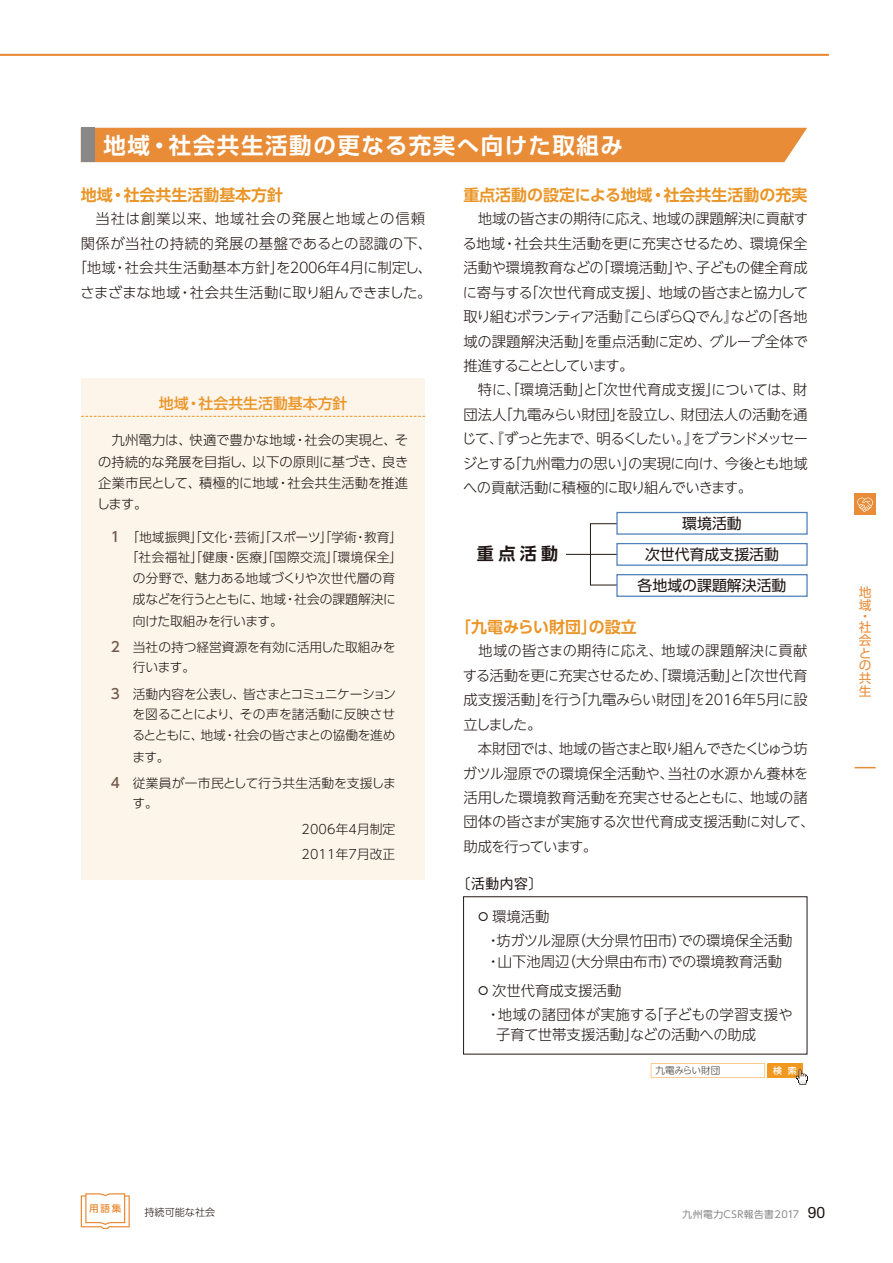
<style>
.page{position:relative;width:893px;height:1263px;background:#fff}
.page>*{position:absolute;margin:0;border:0;box-sizing:border-box;transform-origin:0 0}
.t1{font:22.5px "UD Shin Go Pro De Bold 90 msp RKSJ H";letter-spacing:.07em;color:#fff}
.t2{font:16.95px "UD Shin Go Pro De Bold 90 msp RKSJ H";color:#1f1614}
.t3{font:15.9px "UD Shin Go Pro De Bold 90 msp RKSJ H";color:#ea9527}
.t4{font:14.85px/31px "UD Shin Go Pro Regular 90 msp RKSJ H";color:#1f1614;text-align:center}
.t5{font:14.85px "UD Shin Go Pro Medium 90 msp RKSJ H";color:#ea9527}
.t6{font:14.4px/24.5px "UD Shin Go NT Pro Light 90 msp RKSJ H";letter-spacing:-.015em;color:#1f1614}
.t7{font:14.4px/24.5px "UD Shin Go Pro Light 90 msp RKSJ H";letter-spacing:.015em;color:#231815;text-align:center}
.t8{font:14.4px "Gothic BBB Pro Medium 90 msp RKSJ H";color:#1f1614}
.t9{font:13.35px/21.3px "UD Shin Go Pro Light 90 msp RKSJ H";color:#1f1614;text-align:justify}
.t10{font:12.75px/21px "UD Shin Go Pro Light 90 msp RKSJ H";color:#1f1614}
.t11{font:12.75px "UD Shin Go Pro Light 90 msp RKSJ H";letter-spacing:.025em;color:#1f1614}
.t12{font:12.75px "UD Shin Go Pro Light 90 msp RKSJ H";letter-spacing:-.03em;color:#1f1614}
.t13{font:12.75px "UD Shin Go Pro Light 90 msp RKSJ H";letter-spacing:-.02em;color:#1f1614}
.t14{font:12.75px/12.8px "UD Shin Go Pro Regular 90 msp RKSJ H";color:#e88c38}
.t15{font:10.05px "UD Shin Go Pro Light 90 msp RKSJ H";color:#1f1614}
.t16{font:9.75px "UD Shin Go Pro Regular 90 msp RKSJ H";letter-spacing:.05em;color:#888889}
.t17{font:9.6px "UD Shin Go NT Pro Light 90 msp RKSJ H";letter-spacing:-.015em;color:#3f3b35}
.t18{font:9.6px "UD Shin Go Pro Medium 90 msp RKSJ H";color:#e88c38}
.t19{font:9px "UD Shin Go NT Pro Medium 90 msp RKSJ H";color:#fff}
.s1{font-family:"UD Shin Go Pro Medium 90 msp RKSJ H";font-size:13.8px;color:#72594b}
.s2{font-family:"Helvetica Neue LT Std";font-size:15.75px;color:#1f1614}
</style>
<div class="page">
<hr style="left:0;top:54px;width:829px;height:2px;background:#e88c38">
<svg style="left:854px;top:767px;width:22px;height:1px"></svg>
<div style="left:854px;top:494px;width:22px;height:21px;background:#e88c38"></div>
<svg style="left:857px;top:497px;width:16px;height:15px"></svg>
<div style="left:81px;top:379px;width:344px;height:501px;background:#fdf4ea"></div>
<svg style="left:81px;top:416px;width:344px;height:1px"></svg>
<div style="left:94px;top:128px;width:713px;height:34px;background:#e88c38"></div>
<div style="left:81px;top:128px;width:13px;height:34px;background:#888889"></div>
<svg style="left:81px;top:1193px;width:49px;height:36px"></svg>
<hr style="left:555px;top:554px;width:71px;height:1px;background:#241912">
<svg style="left:589px;top:523px;width:27px;height:63px"></svg>
<div style="left:470px;top:543px;width:95px;height:21px;background:#fff"></div>
<div style="left:616px;top:512px;width:192px;height:23px;border:1px solid #4f81bb"></div>
<div style="left:617px;top:544px;width:190px;height:21px;background:#fff"></div>
<div style="left:616px;top:543px;width:192px;height:23px;border:1px solid #4f81bb"></div>
<div style="left:616px;top:574px;width:192px;height:23px;border:1px solid #4f81bb"></div>
<div style="left:768px;top:1064px;width:34px;height:13px;background:#f19820"></div>
<hr style="left:768px;top:1063px;width:34px;height:1px;background:#f19820">
<hr style="left:768px;top:1077px;width:34px;height:1px;background:#f19820">
<svg style="left:651px;top:1063px;width:117px;height:15px"></svg>
<svg style="left:796px;top:1063px;width:12px;height:22px"></svg>
<h1 class="t1" style="left:103px;top:137px;width:521px">地域・社会共生活動の更なる充実へ向けた取組み</h1>
<p class="t3" style="left:81px;top:189px;width:204px">地域・社会共生活動基本方針</p>
<p class="t7" style="left:73px;top:209px;width:361px">　当社は創業以来、地域社会の発展と地域との信頼関係が当社の持続的発展の基盤であるとの認識の下、「地域・社会共生活動基本方針」を2006年4月に制定し、さまざまな地域・社会共生活動に取り組んできました。</p>
<p class="t5" style="left:159px;top:397px;width:190px">地域・社会共生活動基本方針</p>
<p class="t9" style="left:97px;top:432px;width:313px">　九州電力は、快適で豊かな地域・社会の実現と、その持続的な発展を目指し、以下の原則に基づき、良き企業市民として、積極的に地域・社会共生活動を推進します。</p>
<p class="t10" style="left:111px;top:528px;width:293px"><span class="s1">1</span> 「地域振興」「文化・芸術」「スポーツ」「学術・教育」</p>
<p class="t11" style="left:126px;top:552px;width:278px">「社会福祉」「健康・医療」「国際交流」「環境保全」</p>
<p class="t10" style="left:133px;top:570px;width:264px">の分野で、魅力ある地域づくりや次世代層の育</p>
<p class="t12" style="left:133px;top:595px;width:264px">成などを行うとともに、地域・社会の課題解決に</p>
<p class="t13" style="left:133px;top:616px;width:151px">向けた取組みを行います。</p>
<p class="t10" style="left:133px;top:639px;width:264px;line-height:20.2px;text-indent:-22px"><span class="s1">2</span> 当社の持つ経営資源を有効に活用した取組みを行います。</p>
<p class="t10" style="left:132px;top:685px;width:265px;text-align:justify;text-indent:-21px"><span class="s1">3</span> 活動内容を公表し、皆さまとコミュニケーションを図ることにより、その声を諸活動に反映させるとともに、地域・社会の皆さまとの協働を進めます。</p>
<p class="t10" style="left:133px;top:775px;width:265px;line-height:20.2px;text-indent:-22px"><span class="s1">4</span> 従業員が一市民として行う共生活動を支援します。</p>
<p class="t10" style="left:302px;top:818px;width:95px;line-height:25.5px">2006年4月制定<br>2011年7月改正</p>
<p class="t3" style="left:463px;top:189px;width:345px">重点活動の設定による地域・社会共生活動の充実</p>
<p class="t6" style="left:462px;top:209px;width:348px">　地域の皆さまの期待に応え、地域の課題解決に貢献する地域・社会共生活動を更に充実させるため、環境保全活動や環境教育などの「環境活動」や、子どもの健全育成に寄与する「次世代育成支援」、地域の皆さまと協力して取り組むボランティア活動『こらぼらＱでん』などの「各地域の課題解決活動」を重点活動に定め、グループ全体で推進することとしています。<br>　特に、「環境活動」と「次世代育成支援」については、財団法人「九電みらい財団」を設立し、財団法人の活動を通じて、『ずっと先まで、明るくしたい。』をブランドメッセージとする「九州電力の思い」の実現に向け、今後とも地域への貢献活動に積極的に取り組んでいきます。</p>
<p class="t2" style="left:477px;top:547px;width:83px">重点活動</p>
<p class="t4" style="left:637px;top:510px;width:150px">環境活動<br>次世代育成支援活動各地域の課題解決活動</p>
<p class="t3" style="left:455px;top:621px;width:183px">「九電みらい財団」の設立</p>
<p class="t6" style="left:463px;top:641px;width:353px">　地域の皆さまの期待に応え、地域の課題解決に貢献する活動を更に充実させるため、「環境活動」と「次世代育成支援活動」を行う「九電みらい財団」を2016年5月に設立しました。<br>　本財団では、地域の皆さまと取り組んできたくじゅう坊ガツル湿原での環境保全活動や、当社の水源かん養林を活用した環境教育活動を充実させるとともに、地域の諸団体の皆さまが実施する次世代育成支援活動に対して、助成を行っています。</p>
<p class="t8" style="left:456px;top:878px;width:88px">〔活動内容〕</p>
<p class="t6" style="left:486px;top:907px;width:308px;line-height:23.9px;text-indent:-10px">○環境活動<br>・坊ガツル湿原（大分県竹田市）での環境保全活動</p>
<p class="t6" style="left:486px;top:951px;width:298px">・山下池周辺（大分県由布市）での環境教育活動</p>
<p class="t6" style="left:486px;top:980px;width:308px;line-height:23.9px;text-indent:-10px">○次世代育成支援活動<br>・ 地域の諸団体が実施する「子どもの学習支援や</p>
<p class="t6" style="left:496px;top:1025px;width:262px">子育て世帯支援活動」などの活動への助成</p>
<p class="t17" style="left:655px;top:1067px;width:66px">九電みらい財団</p>
<p class="t19" style="left:773px;top:1067px;width:25px">検 索</p>
<p class="t14" style="left:859px;top:588px;width:14px">地域</p>
<p class="t14" style="left:859px;top:612px;width:14px;line-height:11.1px">・社</p>
<p class="t14" style="left:859px;top:635px;width:14px;text-align:justify">会との共生</p>
<p class="t18" style="left:89px;top:1205px;width:34px">用語集</p>
<p class="t15" style="left:145px;top:1209px;width:72px">持続可能な社会</p>
<p class="t16" style="left:683px;top:1210px;width:144px">九州電力CSR報告書2017 <span class="s2">90</span></p>
</div>
